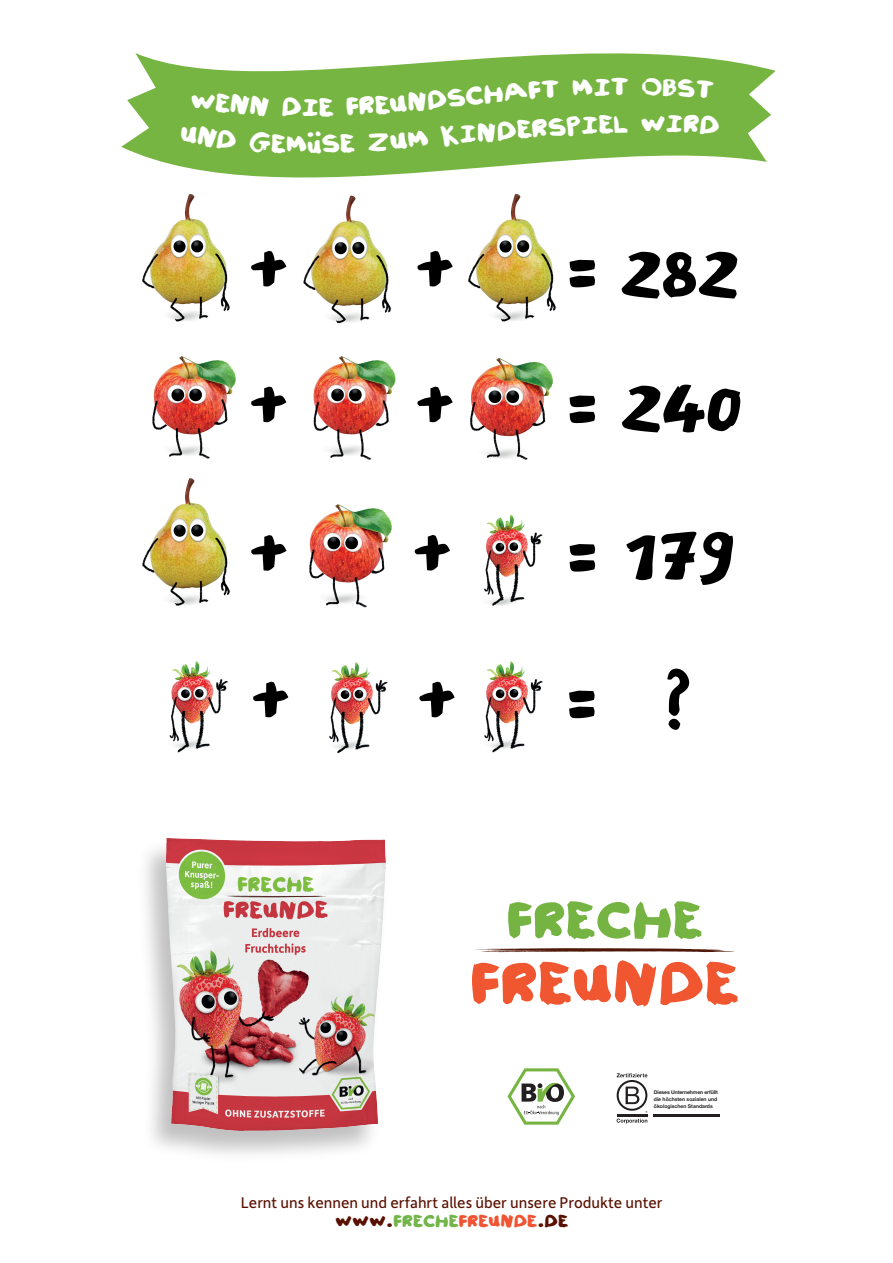
<style>
.page{position:relative;width:893px;height:1263px;background:#fff}
.page>*{position:absolute;margin:0;border:0;box-sizing:border-box;transform-origin:0 0}
.t1{font:24.75px "Childs Playfor FF";color:#fff}
.t2{font:16.5px "Depot New";color:#5a1000}
.t3{font:16.5px "Childs Playfor FF";color:#5a1000}
.t4{font:700 5.1px/6.8px "Helvetica Neue";color:#231f20}
.s1{color:#74b54b}
.s2{color:#f05433}
</style>
<div class="page">
<svg style="left:121px;top:53px;width:655px;height:125px;fill:#77b542"></svg>
<img style="left:145px;top:848px;width:227px;height:306px">
<img style="left:166px;top:838px;width:220px;height:292px">
<svg style="left:507px;top:1068px;width:68px;height:57px"></svg>
<hr style="left:654px;top:1114px;width:66px;height:2px;background:#231f20">
<svg style="left:617px;top:1073px;width:30px;height:50px"></svg>
<svg style="left:475px;top:948px;width:259px;height:4px"></svg>
<svg style="left:472px;top:960px;width:265px;height:47px"></svg>
<svg style="left:508px;top:901px;width:193px;height:38px"></svg>
<img style="left:142px;top:194px;width:599px;height:560px">
<div style="left:191px;top:92px;width:78px;height:24px;background:#77b542"></div>
<svg style="left:282px;top:97px;width:19px;height:20px"></svg>
<div style="left:642px;top:78px;width:72px;height:21px;background:#77b542"></div>
<svg style="left:180px;top:125px;width:57px;height:25px"></svg>
<svg style="left:249px;top:132px;width:58px;height:21px"></svg>
<div style="left:319px;top:79px;width:309px;height:74px;background:#77b542"></div>
<svg style="left:667px;top:115px;width:52px;height:20px"></svg>
<h1 class="t1" style="left:302px;top:87px;width:19px">i</h1>
<h1 class="t1" style="left:307px;top:124px;width:16px">Ü</h1>
<h1 class="t1" style="left:611px;top:66px;width:20px">T</h1>
<h1 class="t1" style="left:640px;top:103px;width:27px">W</h1>
<p class="t4" style="left:654px;top:1089px;width:66px">Dieses Unternehmen erfüllt die höchsten sozialen und ökologischen Standards</p>
<h2 class="t2" style="left:241px;top:1192px;width:423px">Lernt uns kennen und erfahrt alles über unsere Produkte unter</h2>
<h2 class="t3" style="left:335px;top:1208px;width:234px">WWW.<span class="s1">FRECHE</span><span class="s2">FREUNDE</span>.DE</h2>
</div>
